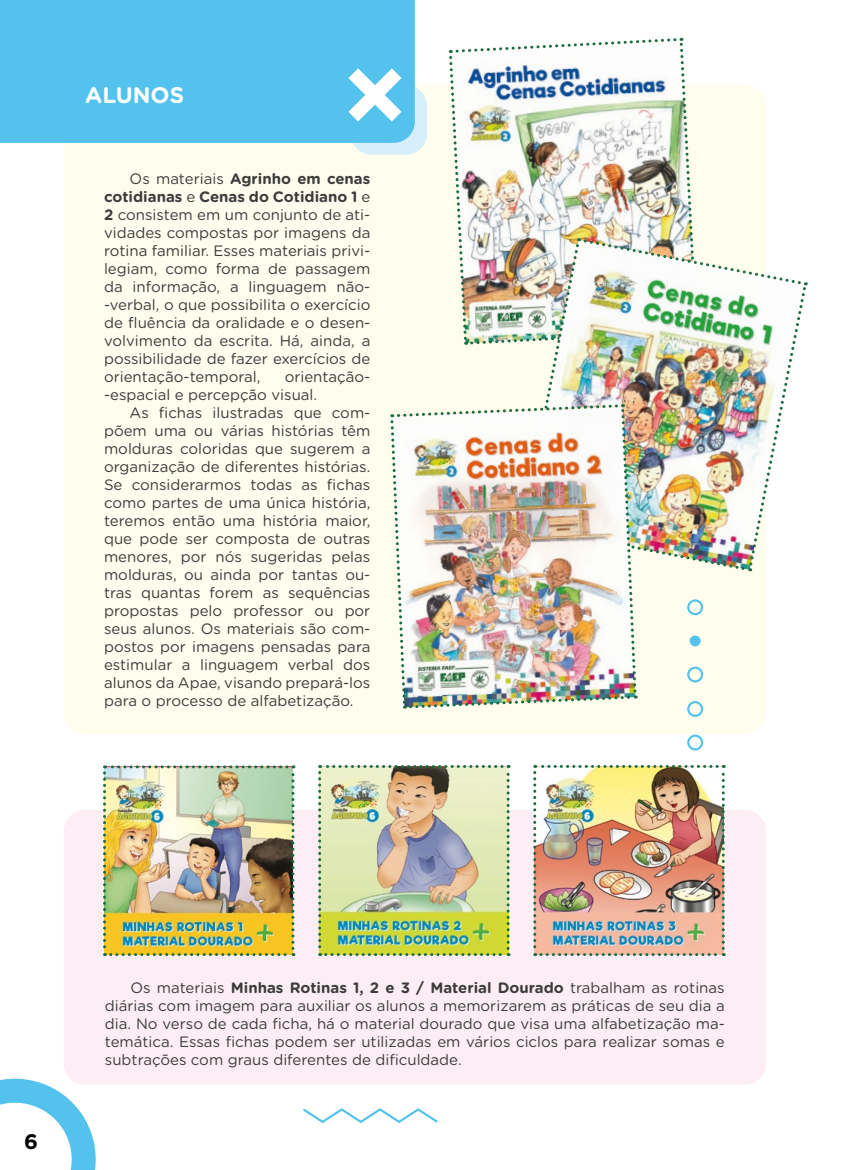
<style>
.page{position:relative;width:851px;height:1170px;background:#fff}
.page>*{position:absolute;margin:0;border:0;box-sizing:border-box;transform-origin:0 0}
.t1{font:700 22.5px "Gotham Rounded";color:#fff}
.t2{font:700 21px "Gotham Rounded";color:#000}
.t3{font:15px/18px "Gotham Rounded";color:#3c3c3b;text-align:justify}
.s1{font-weight:700}
</style>
<div class="page">
<div style="left:64px;top:809px;width:701px;height:275px;background:#fdeef6;border-radius:21px"></div>
<div style="left:64px;top:85px;width:701px;height:648px;background:#fffdee;border-radius:21px"></div>
<svg style="left:303px;top:1108px;width:135px;height:15px"></svg>
<svg style="left:687px;top:734px;width:16px;height:16px"></svg>
<img style="left:103px;top:765px;width:191px;height:191px">
<img style="left:318px;top:765px;width:191px;height:191px">
<img style="left:533px;top:765px;width:191px;height:191px">
<svg style="left:0;top:1071px;width:105px;height:98px"></svg>
<div style="left:0;top:0;width:415px;height:143px;background:#53c3ee"></div>
<img style="left:348px;top:37px;width:460px;height:679px">
<h1 class="t1" style="left:85px;top:79px;width:100px">ALUNOS</h1>
<p class="t3" style="left:104px;top:169px;width:268px;text-indent:26px">Os materiais <span class="s1">Agrinho em cenas cotidianas</span> e <span class="s1">Cenas do Cotidiano 1</span> e <span class="s1">2</span> consistem em um conjunto de ati&shy;vidades compostas por imagens da rotina familiar. Esses materiais privi&shy;legiam, como forma de passagem da informação, a linguagem não--verbal, o que possibilita o exercício de fluência da oralidade e o desen&shy;volvimento da escrita. Há, ainda, a possibilidade de fazer exercícios de orientação-temporal,</p>
<p class="t3" style="left:104px;top:367px;width:268px;text-indent:181px">orientação--espacial e percepção visual.</p>
<p class="t3" style="left:104px;top:403px;width:268px;text-indent:26px">As fichas ilustradas que com&shy;põem uma ou várias histórias têm molduras coloridas que sugerem a organização de diferentes histórias.<br>Se considerarmos todas as fichas como partes de uma única história, teremos então uma história maior, que pode ser composta de outras menores, por nós sugeridas pelas molduras, ou ainda por tantas ou&shy;tras quantas forem as sequências propostas pelo professor ou por seus alunos. Os materiais são com&shy;postos por imagens pensadas para estimular a linguagem verbal dos alunos da Apae, visando prepará-los para o processo de alfabetização.</p>
<h2 class="t2" style="left:24px;top:1126px;width:15px">6</h2>
<p class="t3" style="left:105px;top:977px;width:621px;text-indent:26px">Os materiais <span class="s1">Minhas Rotinas 1, 2 e 3 / Material Dourado</span> trabalham as rotinas diárias com imagem para auxiliar os alunos a memorizarem as práticas de seu dia a dia. No verso de cada ficha, há o material dourado que visa uma alfabetização ma&shy;temática. Essas fichas podem ser utilizadas em vários ciclos para realizar somas e subtrações com graus diferentes de dificuldade.</p>
</div>
